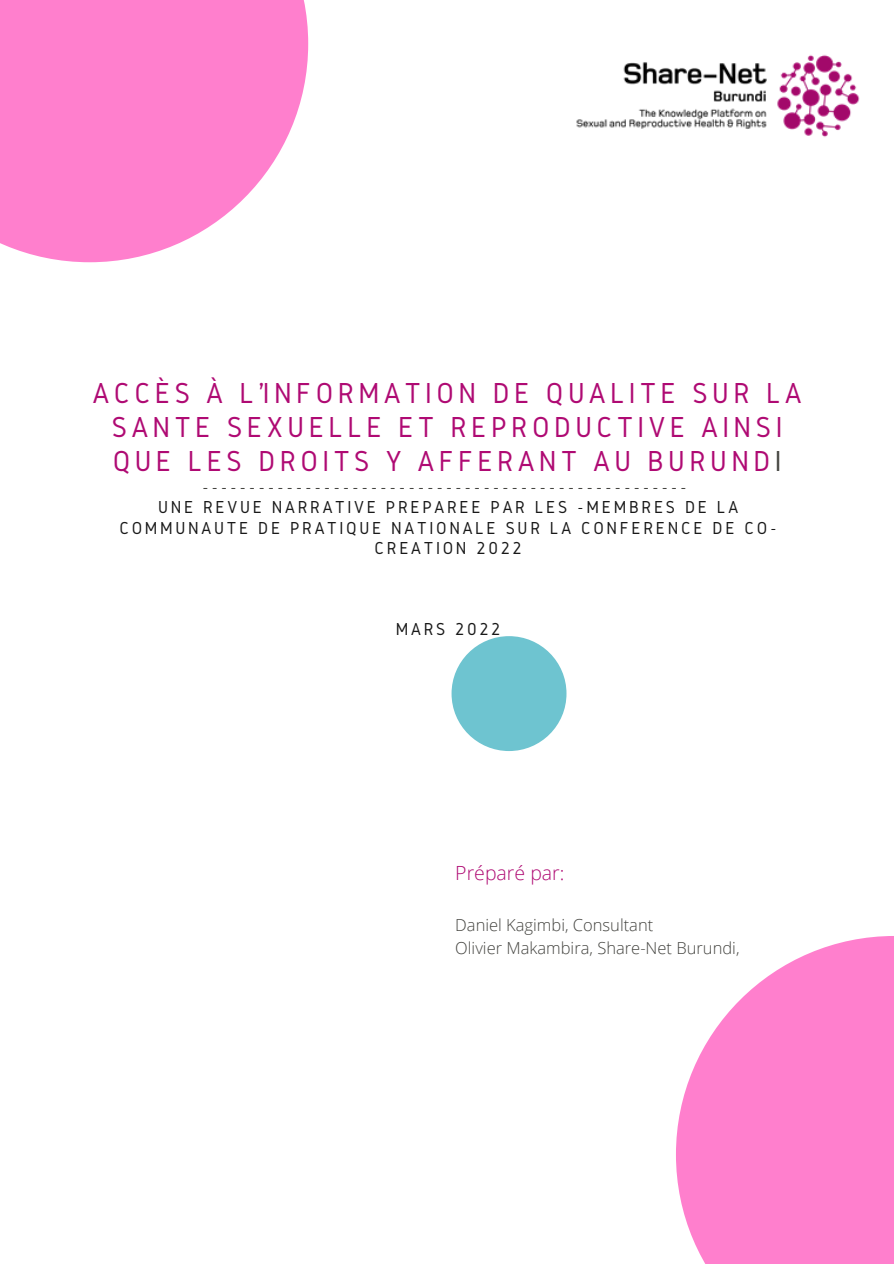
<style>
.page{position:relative;width:894px;height:1264px;background:#fff}
.page>*{position:absolute;margin:0;border:0;box-sizing:border-box;transform-origin:0 0}
.t1{font:30px/33.8px "Gidole";letter-spacing:.15em;color:#af0a73;text-align:center}
.t2{font:300 19.5px "Open Sans";color:#af0a73}
.t3{font:18px/20.2px "Gidole";letter-spacing:.15em;color:#191919;text-align:center}
.t4{font:18px "Gidole";color:#444440}
.t5{font:300 16.5px "Open Sans";color:#444440}
.s1{color:#444440}
</style>
<div class="page">
<svg style="left:676px;top:936px;width:217px;height:327px;fill:#ff7fcd"></svg>
<div style="left:451px;top:636px;width:115px;height:115px;background:#6ec4d0;border-radius:50%"></div>
<img style="left:576px;top:54px;width:284px;height:83px">
<svg style="left:0;top:0;width:308px;height:262px;background:#ff8fd3"></svg>
<p class="t1" style="left:93px;top:376px;width:709px">ACCÈS À L’INFORMATION DE QUALITÉ SUR LA<br>SANTÉ SEXUELLE ET REPRODUCTIVE AINSI<br>QUE LES DROITS Y AFFÉRANT AU BURUND<span class="s1">I</span></p>
<p class="t4" style="left:202px;top:477px;width:486px">----------------------------------------------------</p>
<p class="t3" style="left:119px;top:497px;width:658px">UNE REVUE NARRATIVE PRÉPARÉE PAR LES -MEMBRES DE LA<br>COMMUNAUTÉ DE PRATIQUE NATIONALE SUR LA CONFÉRENCE DE CO-<br>CRÉATION 2022</p>
<p class="t3" style="left:396px;top:618px;width:106px">MARS 2022</p>
<p class="t2" style="left:455px;top:859px;width:111px">Préparé par:</p>
<p class="t5" style="left:455px;top:913px;width:199px">Daniel Kagimbi, Consultant</p>
<p class="t5" style="left:455px;top:935px;width:286px">Olivier Makambira, Share-Net Burundi,</p>
</div>
